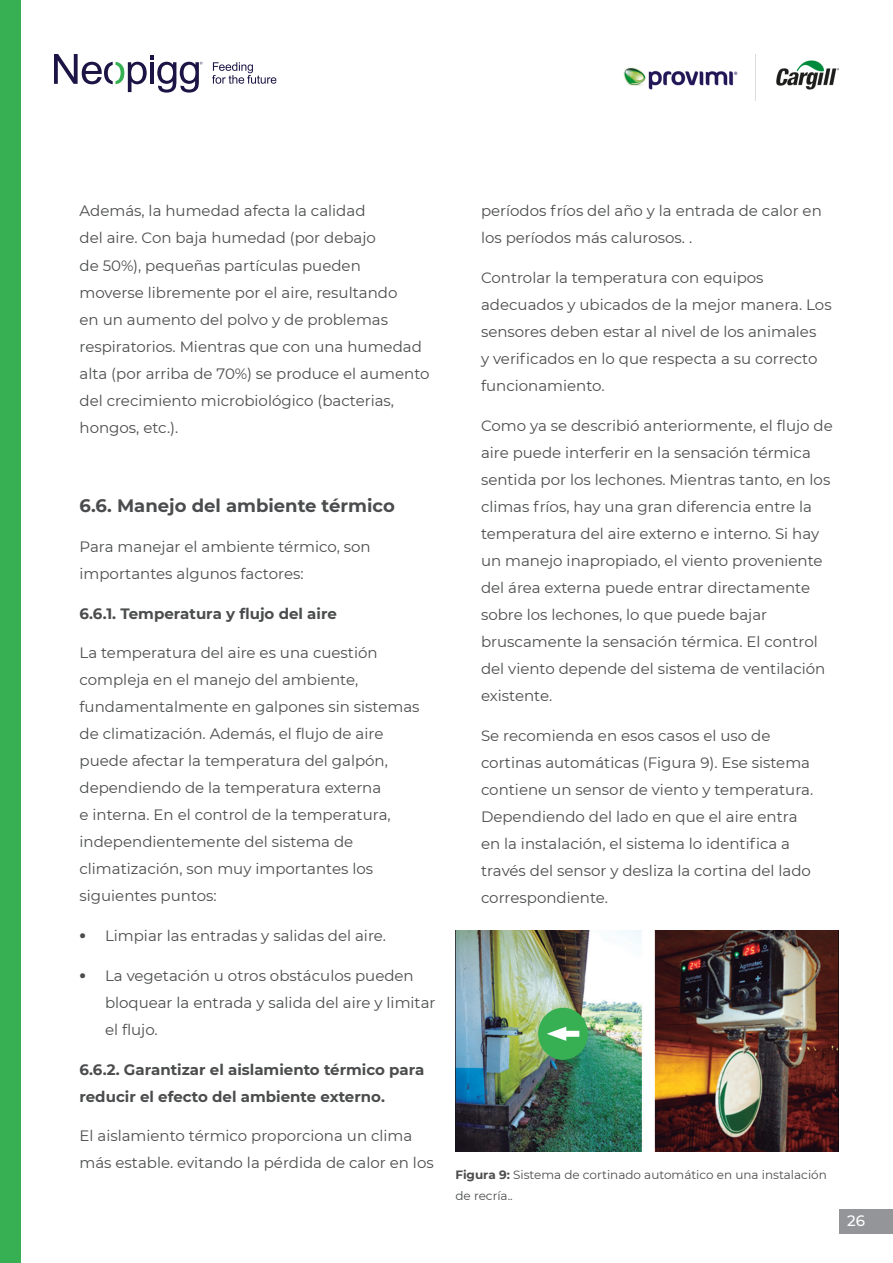
<style>
.page{position:relative;width:893px;height:1263px;background:#fff}
.page>*{position:absolute;margin:0;border:0;box-sizing:border-box;transform-origin:0 0}
.Paragraph_Title{font:700 18px "Montserrat";color:#4b4c4d}
.Paragraph_Style_1{font:15px/27px "Montserrat";color:#4b4c4d}
.Paragraph_Style_1-2{font:700 15px/27px "Montserrat";color:#4b4c4d}
.t1{font:500 15px "Montserrat";color:#fff}
.t2{font:900 15px "Montserrat";color:#4b4c4d}
.Paragraph_Style_1-3{font:12px/21px "Montserrat";color:#4b4c4d}
.s1{font-weight:700}
</style>
<div class="page">
<img style="left:623px;top:54px;width:216px;height:47px">
<svg style="left:212px;top:62px;width:64px;height:22px"></svg>
<svg style="left:54px;top:54px;width:148px;height:39px"></svg>
<div style="left:0;top:0;width:21px;height:1263px;background:#36b052"></div>
<div style="left:839px;top:1209px;width:54px;height:24px;background:#939598"></div>
<img style="left:455px;top:931px;width:384px;height:221px">
<div style="left:538px;top:1008px;width:50px;height:52px;background:#36b052;border-radius:50%"></div>
<div style="left:559px;top:1031px;width:20px;height:6px;background:#fff"></div>
<svg style="left:547px;top:1027px;width:19px;height:14px"></svg>
<p class="Paragraph_Style_1" style="left:80px;top:197px;width:352px">Además, la humedad afecta la calidad<br>del aire. Con baja humedad (por debajo<br>de 50%), pequeñas partículas pueden<br>moverse libremente por el aire, resultando<br>en un aumento del polvo y de problemas respiratorios. Mientras que con una humedad alta (por arriba de 70%) se produce el aumento del crecimiento microbiológico (bacterias, hongos, etc.).</p>
<p class="Paragraph_Title" style="left:80px;top:493px;width:317px">6.6. Manejo del ambiente térmico</p>
<p class="Paragraph_Style_1" style="left:80px;top:532px;width:293px">Para manejar el ambiente térmico, son importantes algunos factores:</p>
<p class="Paragraph_Style_1-2" style="left:80px;top:599px;width:259px">6.6.1. Temperatura y flujo del aire</p>
<p class="Paragraph_Style_1" style="left:80px;top:639px;width:342px">La temperatura del aire es una cuestión compleja en el manejo del ambiente, fundamentalmente en galpones sin sistemas de climatización. Además, el flujo de aire puede afectar la temperatura del galpón, dependiendo de la temperatura externa<br>e interna. En el control de la temperatura, independientemente del sistema de climatización, son muy importantes los siguientes puntos:</p>
<p class="t2" style="left:80px;top:924px;width:8px">ظ</p>
<p class="Paragraph_Style_1" style="left:105px;top:922px;width:283px">Limpiar las entradas y salidas del aire.</p>
<p class="t2" style="left:80px;top:964px;width:8px">ظ</p>
<p class="Paragraph_Style_1" style="left:105px;top:961px;width:332px">La vegetación u otros obstáculos pueden bloquear la entrada y salida del aire y limitar el flujo.</p>
<p class="Paragraph_Style_1-2" style="left:80px;top:1055px;width:346px">6.6.2. Garantizar el aislamiento térmico para reducir el efecto del ambiente externo.</p>
<p class="Paragraph_Style_1" style="left:80px;top:1122px;width:356px">El aislamiento térmico proporciona un clima más estable. evitando la pérdida de calor en los</p>
<p class="Paragraph_Style_1" style="left:481px;top:197px;width:342px">períodos fríos del año y la entrada de calor en los períodos más calurosos. .</p>
<p class="Paragraph_Style_1" style="left:481px;top:264px;width:352px">Controlar la temperatura con equipos adecuados y ubicados de la mejor manera. Los sensores deben estar al nivel de los animales<br>y verificados en lo que respecta a su correcto funcionamiento.</p>
<p class="Paragraph_Style_1" style="left:481px;top:412px;width:353px">Como ya se describió anteriormente, el flujo de aire puede interferir en la sensación térmica sentida por los lechones. Mientras tanto, en los climas fríos, hay una gran diferencia entre la temperatura del aire externo e interno. Si hay un manejo inapropiado, el viento proveniente del área externa puede entrar directamente sobre los lechones, lo que puede bajar bruscamente la sensación térmica. El control del viento depende del sistema de ventilación existente.</p>
<p class="Paragraph_Style_1" style="left:481px;top:721px;width:334px">Se recomienda en esos casos el uso de cortinas automáticas (Figura 9). Ese sistema contiene un sensor de viento y temperatura.<br>Dependiendo del lado en que el aire entra en la instalación, el sistema lo identifica a través del sensor y desliza la cortina del lado correspondiente.</p>
<p class="Paragraph_Style_1-3" style="left:455px;top:1164px;width:373px"><span class="s1">Figura 9:</span> Sistema de cortinado automático en una instalación de recría..</p>
<p class="t1" style="left:847px;top:1211px;width:19px">26</p>
</div>
